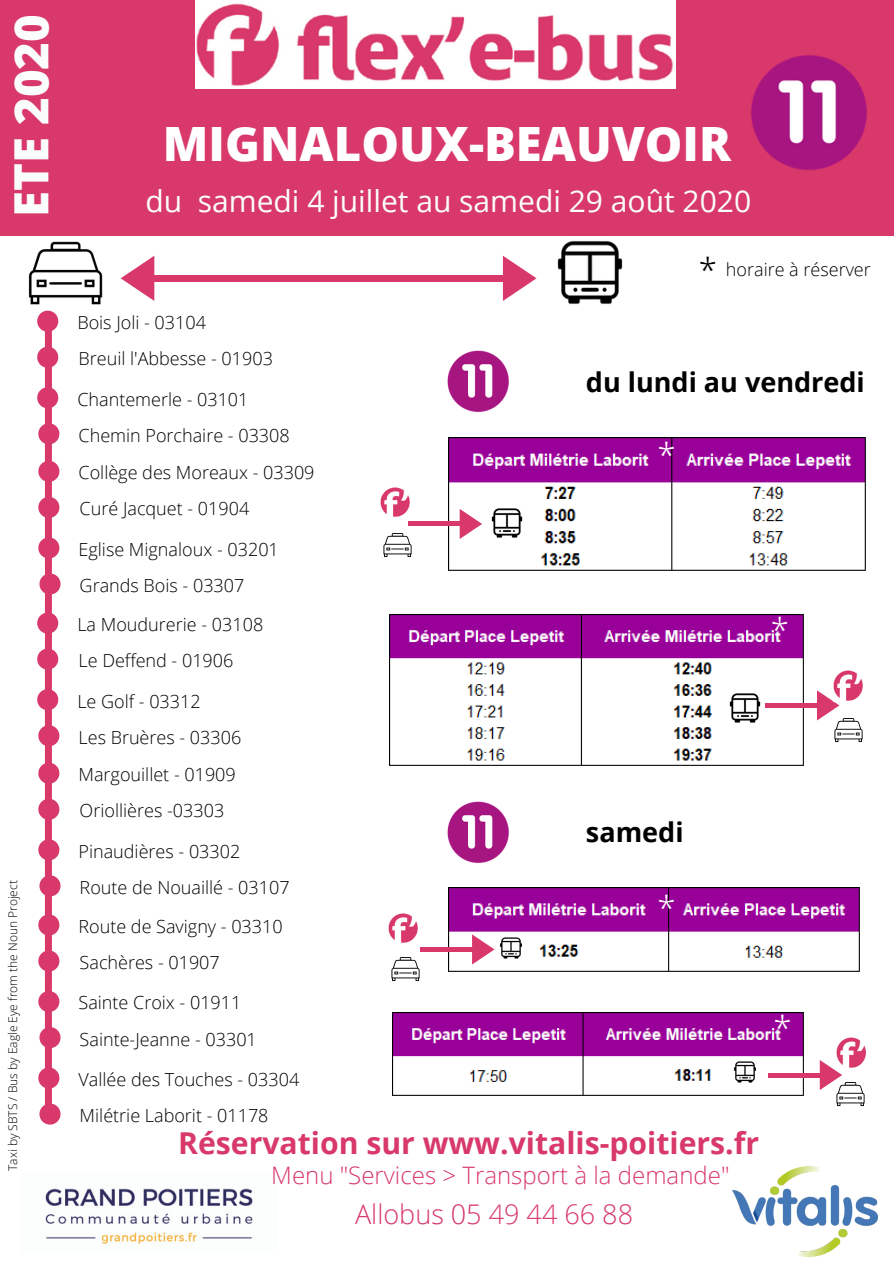
<style>
.page{position:relative;width:894px;height:1264px;background:#fff}
.page>*{position:absolute;margin:0;border:0;box-sizing:border-box;transform-origin:0 0}
.t1{font:800 47.25px "Open Sans";color:#fff}
.t2{font:800 47.25px "Open Sans";color:#fbfdfc}
.t3{font:300 33px "Open Sans";color:#fbfdfc}
.t4{font:300 33px "Open Sans";color:#fff}
.t5{font:700 30.15px "Open Sans";color:#d8386a}
.t6{font:30px "Open Sans";color:#fbfdfc}
.t7{font:700 27px "Open Sans";color:#000}
.t8{font:300 27px "Open Sans";color:#d8386a}
.t9{font:300 24px "Open Sans";color:#d8386a}
.t10{font:300 18px/36.5px "Open Sans";color:#000}
.t11{font:300 12px "Open Sans";color:#000}
.s1{font-size:33px}
</style>
<div class="page">
<div style="left:0;top:0;width:893px;height:236px;background:#d8386a"></div>
<img style="left:195px;top:0;width:480px;height:89px">
<div style="left:195px;top:275px;width:315px;height:7px;background:#d8386a"></div>
<svg style="left:503px;top:256px;width:33px;height:45px"></svg>
<div style="left:147px;top:275px;width:315px;height:7px;background:#d8386a"></div>
<svg style="left:121px;top:256px;width:33px;height:45px"></svg>
<img style="left:557px;top:241px;width:66px;height:63px">
<img style="left:28px;top:241px;width:75px;height:64px">
<img style="left:751px;top:55px;width:116px;height:115px">
<img style="left:447px;top:350px;width:62px;height:62px">
<img style="left:447px;top:801px;width:62px;height:62px">
<svg style="left:37px;top:311px;width:23px;height:813px"></svg>
<img style="left:448px;top:438px;width:418px;height:133px">
<img style="left:389px;top:614px;width:415px;height:152px">
<img style="left:448px;top:887px;width:412px;height:85px">
<img style="left:392px;top:1012px;width:412px;height:84px">
<div style="left:768px;top:1072px;width:56px;height:5px;background:#d8386a"></div>
<svg style="left:819px;top:1060px;width:23px;height:30px"></svg>
<hr style="left:765px;top:703px;width:56px;height:4px;background:#d8386a">
<svg style="left:816px;top:690px;width:23px;height:30px"></svg>
<hr style="left:420px;top:947px;width:56px;height:4px;background:#d8386a">
<svg style="left:472px;top:934px;width:22px;height:30px"></svg>
<div style="left:408px;top:521px;width:56px;height:5px;background:#d8386a"></div>
<svg style="left:459px;top:509px;width:23px;height:30px"></svg>
<img style="left:489px;top:506px;width:35px;height:35px">
<img style="left:727px;top:691px;width:35px;height:34px">
<img style="left:498px;top:935px;width:25px;height:25px">
<img style="left:732px;top:1059px;width:24px;height:25px">
<img style="left:380px;top:487px;width:30px;height:30px">
<img style="left:388px;top:913px;width:30px;height:30px">
<img style="left:836px;top:1037px;width:30px;height:31px">
<img style="left:833px;top:670px;width:30px;height:31px">
<img style="left:383px;top:533px;width:29px;height:24px">
<img style="left:831px;top:716px;width:32px;height:26px">
<img style="left:391px;top:957px;width:29px;height:24px">
<img style="left:833px;top:1079px;width:32px;height:27px">
<img style="left:732px;top:1166px;width:145px;height:90px">
<img style="left:45px;top:1188px;width:208px;height:56px">
<h1 class="t2" style="left:-2px;top:217px;width:204px;rotate:-90deg">ETE 2020</h1>
<p class="t11" style="left:4px;top:1170px;width:292px;rotate:-90deg">Taxi by SBTS / Bus by Eagle Eye from the Noun Project</p>
<h1 class="t1" style="left:163px;top:111px;width:569px">MIGNALOUX-BEAUVOIR</h1>
<h3 class="t6" style="left:145px;top:179px;width:607px">du samedi 4 juillet au samedi 29 août 2020</h3>
<p class="t10" style="left:698px;top:251px;width:173px"><span class="s1">*</span> horaire à réserver</p>
<p class="t10" style="left:77px;top:304px;width:130px">Bois Joli - 03104</p>
<p class="t10" style="left:78px;top:340px;width:196px">Breuil l'Abbesse - 01903</p>
<p class="t10" style="left:77px;top:380px;width:238px">Chantemerle - 03101<br>Chemin Porchaire - 03308<br>Collège des Moreaux - 03309<br>Curé Jacquet - 01904</p>
<p class="t10" style="left:78px;top:531px;width:202px;line-height:36px">Eglise Mignaloux - 03201<br>Grands Bois - 03307</p>
<p class="t10" style="left:77px;top:606px;width:187px;line-height:36px">La Moudurerie - 03108<br>Le Deffend - 01906</p>
<p class="t10" style="left:77px;top:682px;width:165px">Le Golf - 03312<br>Les Bruères - 03306<br>Margouillet - 01909<br>Oriollières -03303</p>
<p class="t10" style="left:78px;top:832px;width:213px;line-height:36px">Pinaudières - 03302<br>Route de Nouaillé - 03107</p>
<p class="t10" style="left:78px;top:907px;width:206px;line-height:36px">Route de Savigny - 03310<br>Sachères - 01907</p>
<p class="t10" style="left:78px;top:984px;width:180px;line-height:36px">Sainte Croix - 01911<br>Sainte-Jeanne - 03301</p>
<p class="t10" style="left:78px;top:1060px;width:222px;line-height:36px">Vallée des Touches - 03304<br>Milétrie Laborit - 01178</p>
<h3 class="t7" style="left:585px;top:363px;width:280px">du lundi au vendredi</h3>
<h2 class="t4" style="left:657px;top:431px;width:20px">*</h2>
<h3 class="t7" style="left:585px;top:813px;width:99px">samedi</h3>
<h2 class="t3" style="left:657px;top:884px;width:20px">*</h2>
<h2 class="t3" style="left:770px;top:606px;width:20px">*</h2>
<h2 class="t3" style="left:773px;top:1004px;width:20px">*</h2>
<h3 class="t5" style="left:178px;top:1121px;width:582px">Réservation sur www.vitalis-poitiers.fr</h3>
<h3 class="t9" style="left:271px;top:1158px;width:459px">Menu "Services &gt; Transport à la demande"</h3>
<h3 class="t8" style="left:355px;top:1195px;width:279px">Allobus 05 49 44 66 88</h3>
</div>
